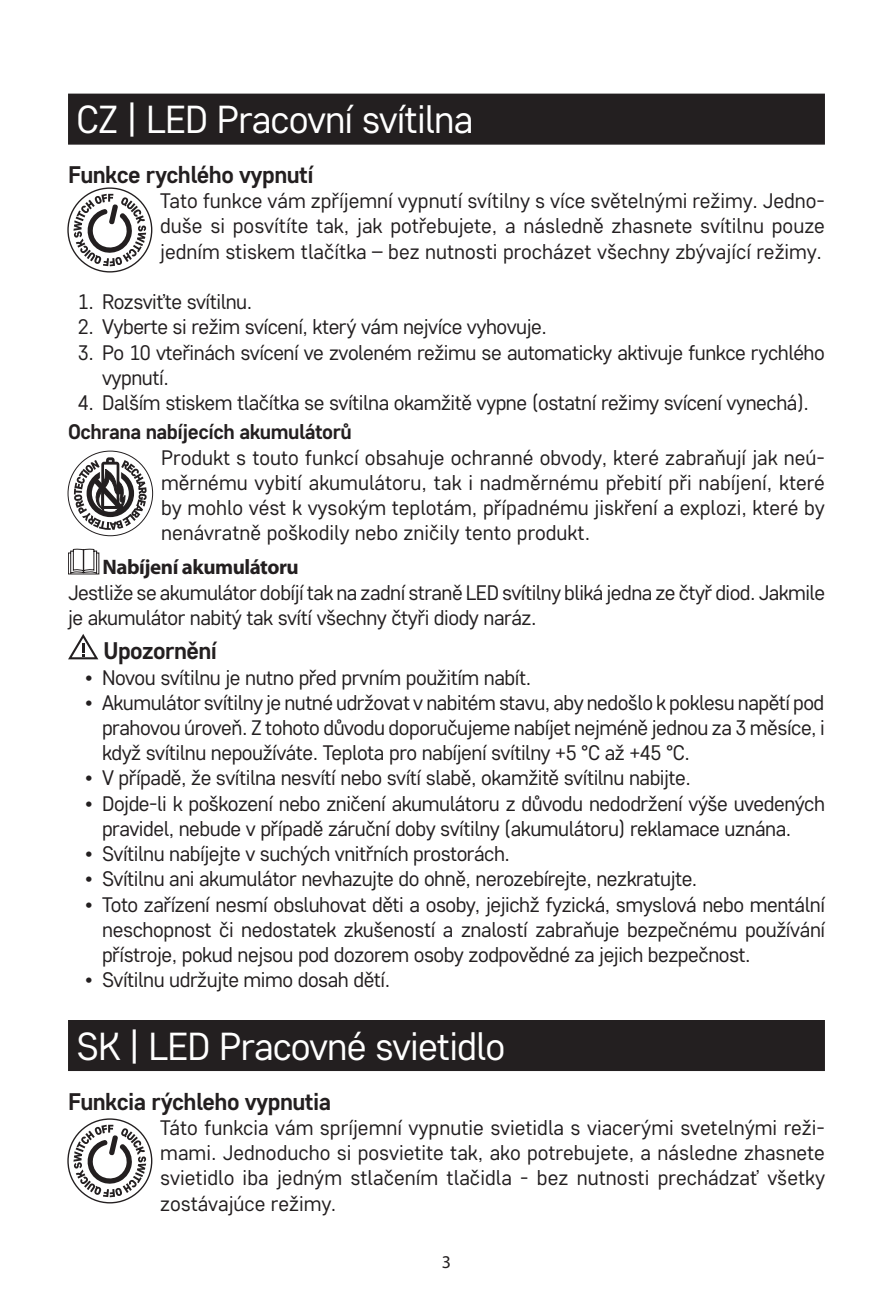
<style>
.page{position:relative;width:893px;height:1302px;background:#fff}
.page>*{position:absolute;margin:0;border:0;box-sizing:border-box;transform-origin:0 0}
.t1{font:39px "Core Sans D35";letter-spacing:-.02em;color:#fff}
.t2{font:700 24px "Core Sans D55";letter-spacing:-.02em;color:#231f20}
.t3{font:21px/25.2px "Core Sans D35";letter-spacing:-.02em;color:#231f20;text-align:justify}
.t4{font:700 21px "Core Sans D55";letter-spacing:-.02em;color:#231f20}
.t5{font:700 21px "Myriad Pro";letter-spacing:-.02em;color:#231f20}
.t6{font:18px "Myriad Pro";color:#231f20}
</style>
<div class="page">
<div style="left:68px;top:94px;width:757px;height:51px;background:#231f20"></div>
<div style="left:68px;top:1019px;width:757px;height:51px;background:#231f20"></div>
<svg style="left:68px;top:188px;width:84px;height:84px"></svg>
<svg style="left:73px;top:194px;width:73px;height:72px"></svg>
<svg style="left:68px;top:451px;width:85px;height:84px"></svg>
<svg style="left:74px;top:457px;width:73px;height:73px"></svg>
<svg style="left:68px;top:548px;width:31px;height:26px"></svg>
<svg style="left:68px;top:634px;width:30px;height:25px"></svg>
<svg style="left:68px;top:1118px;width:84px;height:84px"></svg>
<svg style="left:73px;top:1124px;width:73px;height:72px"></svg>
<h1 class="t1" style="left:77px;top:94px;width:398px">CZ | LED Pracovní svítilna</h1>
<p class="t2" style="left:68px;top:159px;width:247px">Funkce rychlého vypnutí</p>
<p class="t3" style="left:160px;top:188px;width:666px">Tato funkce vám zpříjemní vypnutí svítilny s více světelnými režimy. Jedno&shy;duše si posvítíte tak, jak potřebujete, a následně zhasnete svítilnu pouze jedním stiskem tlačítka – bez nutnosti procházet všechny zbývající režimy.</p>
<p class="t3" style="left:78px;top:288px;width:176px">1. Rozsviťte svítilnu.</p>
<p class="t3" style="left:78px;top:314px;width:470px">2. Vyberte si režim svícení, který vám nejvíce vyhovuje.</p>
<p class="t3" style="left:102px;top:339px;width:724px;text-indent:-24px">3. Po 10 vteřinách svícení ve zvoleném režimu se automaticky aktivuje funkce rychlého vypnutí.</p>
<p class="t3" style="left:78px;top:389px;width:732px">4. Dalším stiskem tlačítka se svítilna okamžitě vypne (ostatní režimy svícení vynechá).</p>
<p class="t4" style="left:68px;top:418px;width:285px">Ochrana nabíjecích akumulátorů</p>
<p class="t3" style="left:161px;top:444px;width:665px">Produkt s touto funkcí obsahuje ochranné obvody, které zabraňují jak neú&shy;měrnému vybití akumulátoru, tak i nadměrnému přebití při nabíjení, které by mohlo vést k vysokým teplotám, případnému jiskření a explozi, které by nenávratně poškodily nebo zničily tento produkt.</p>
<p class="t5" style="left:103px;top:553px;width:198px">Nabíjení akumulátoru</p>
<p class="t3" style="left:68px;top:579px;width:759px">Jestliže se akumulátor dobíjí tak na zadní straně LED svítilny bliká jedna ze čtyř diod. Jakmile je akumulátor nabitý tak svítí všechny čtyři diody naráz.</p>
<p class="t2" style="left:104px;top:635px;width:115px">Upozornění</p>
<p class="t3" style="left:85px;top:663px;width:448px">• Novou svítilnu je nutno před prvním použitím nabít.</p>
<p class="t3" style="left:102px;top:689px;width:724px;text-indent:-17px">• Akumulátor svítilny je nutné udržovat v nabitém stavu, aby nedošlo k poklesu napětí pod prahovou úroveň. Z tohoto důvodu doporučujeme nabíjet nejméně jednou za 3 měsíce, i když svítilnu nepoužíváte. Teplota pro nabíjení svítilny +5 °C až +45 °C.</p>
<p class="t3" style="left:85px;top:764px;width:607px">• V případě, že svítilna nesvítí nebo svítí slabě, okamžitě svítilnu nabijte.</p>
<p class="t3" style="left:102px;top:789px;width:724px;text-indent:-17px">• Dojde-li k poškození nebo zničení akumulátoru z důvodu nedodržení výše uvedených pravidel, nebude v případě záruční doby svítilny (akumulátoru) reklamace uznána.</p>
<p class="t3" style="left:85px;top:840px;width:427px">• Svítilnu nabíjejte v suchých vnitřních prostorách.</p>
<p class="t3" style="left:85px;top:865px;width:614px">• Svítilnu ani akumulátor nevhazujte do ohně, nerozebírejte, nezkratujte.</p>
<p class="t3" style="left:102px;top:890px;width:725px;text-indent:-17px">• Toto zařízení nesmí obsluhovat děti a osoby, jejichž fyzická, smyslová nebo mentální neschopnost či nedostatek zkušeností a znalostí zabraňuje bezpečnému používání přístroje, pokud nejsou pod dozorem osoby zodpovědné za jejich bezpečnost.</p>
<p class="t3" style="left:85px;top:966px;width:307px">• Svítilnu udržujte mimo dosah dětí.</p>
<h1 class="t1" style="left:77px;top:1020px;width:430px">SK | LED Pracovné svietidlo</h1>
<p class="t2" style="left:68px;top:1085px;width:265px">Funkcia rýchleho vypnutia</p>
<p class="t3" style="left:160px;top:1113px;width:666px">Táto funkcia vám spríjemní vypnutie svietidla s viacerými svetelnými reži&shy;mami. Jednoducho si posvietite tak, ako potrebujete, a následne zhasnete svietidlo iba jedným stlačením tlačidla - bez nutnosti prechádzať všetky zostávajúce režimy.</p>
<p class="t6" style="left:442px;top:1250px;width:11px">3</p>
</div>
